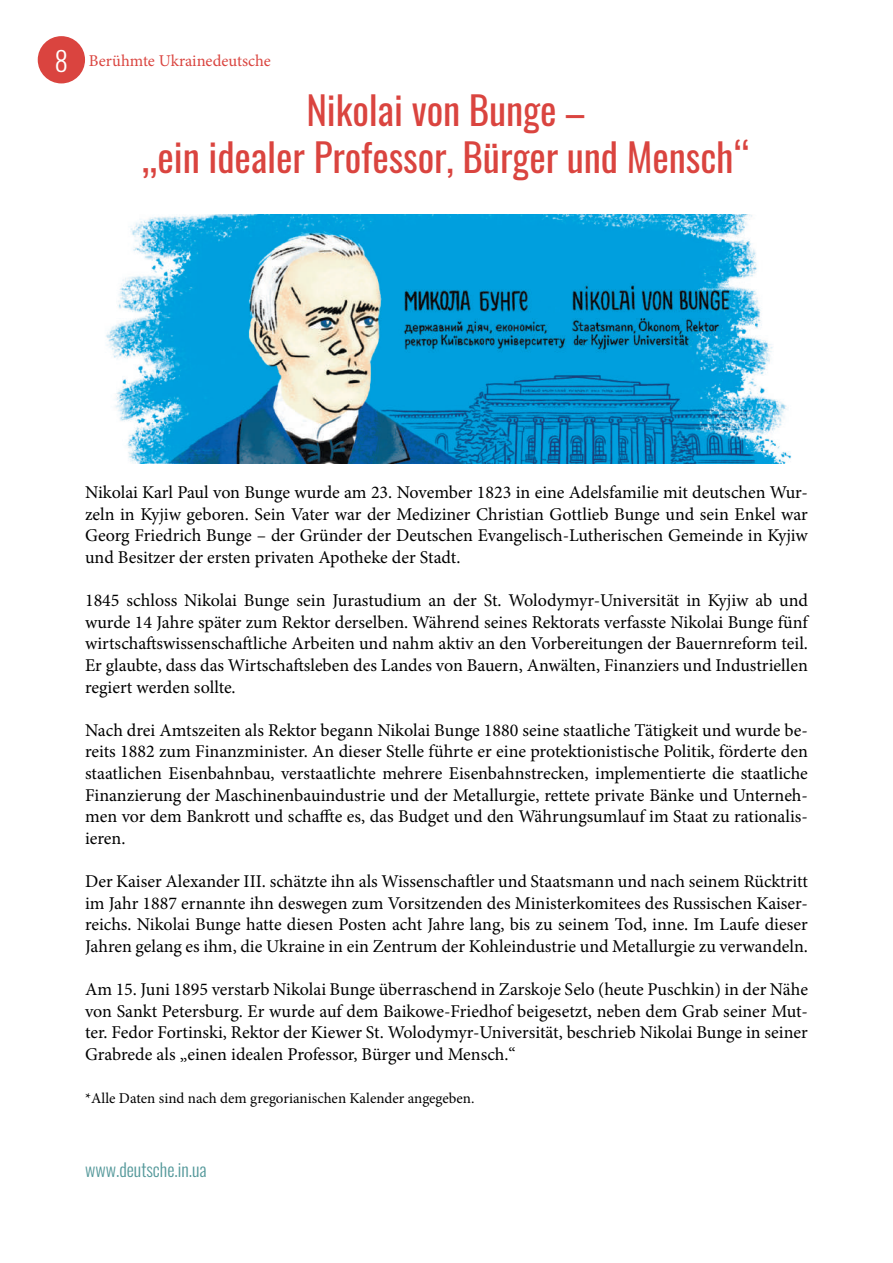
<style>
.page{position:relative;width:893px;height:1263px;background:#fff}
.page>*{position:absolute;margin:0;border:0;box-sizing:border-box;transform-origin:0 0}
.t1{font:italic 39px/46.8px "Oswald";color:#da443f;text-align:center}
.t2{font:18px/21.6px "Minion Pro";color:#000;text-align:justify}
.t3{font:300 18px "Oswald";color:#55999b}
.t4{font:16.5px "Minion Pro";color:#da443f}
.t5{font:15px "Minion Pro";color:#000}
.s1{font-family:"Oswald";font-weight:300;font-size:27px;color:#fff}
</style>
<div class="page">
<div style="left:38px;top:36px;width:47px;height:47px;background:#da443f;border-radius:50%"></div>
<img style="left:106px;top:215px;width:686px;height:248px">
<p class="t4" style="left:55px;top:49px;width:218px"><span class="s1">8</span> Berühmte Ukrainedeutsche</p>
<h1 class="t1" style="left:141px;top:87px;width:618px">Nikolai von Bunge –<br>„ein idealer Professor, Bürger und Mensch“</h1>
<p class="t2" style="left:85px;top:482px;width:724px">Nikolai Karl Paul von Bunge wurde am 23. November 1823 in eine Adelsfamilie mit deutschen Wur&shy;zeln in Kyjiw geboren. Sein Vater war der Mediziner Christian Gottlieb Bunge und sein Enkel war Georg Friedrich Bunge – der Gründer der Deutschen Evangelisch-Lutherischen Gemeinde in Kyjiw und Besitzer der ersten privaten Apotheke der Stadt.</p>
<p class="t2" style="left:85px;top:590px;width:724px">1845 schloss Nikolai Bunge sein Jurastudium an der St. Wolodymyr-Universität in Kyjiw ab und wurde 14 Jahre später zum Rektor derselben. Während seines Rektorats verfasste Nikolai Bunge fünf wirtschaftswissenschaftliche Arbeiten und nahm aktiv an den Vorbereitungen der Bauernreform teil.<br>Er glaubte, dass das Wirtschaftsleben des Landes von Bauern, Anwälten, Finanziers und Industriellen regiert werden sollte.</p>
<p class="t2" style="left:85px;top:719px;width:724px">Nach drei Amtszeiten als Rektor begann Nikolai Bunge 1880 seine staatliche Tätigkeit und wurde be&shy;reits 1882 zum Finanzminister. An dieser Stelle führte er eine protektionistische Politik, förderte den staatlichen Eisenbahnbau, verstaatlichte mehrere Eisenbahnstrecken, implementierte die staatliche Finanzierung der Maschinenbauindustrie und der Metallurgie, rettete private Bänke und Unterneh&shy;men vor dem Bankrott und schaffte es, das Budget und den Währungsumlauf im Staat zu rationalis&shy;ieren.</p>
<p class="t2" style="left:85px;top:870px;width:724px">Der Kaiser Alexander III. schätzte ihn als Wissenschaftler und Staatsmann und nach seinem Rücktritt im Jahr 1887 ernannte ihn deswegen zum Vorsitzenden des Ministerkomitees des Russischen Kaiser&shy;reichs. Nikolai Bunge hatte diesen Posten acht Jahre lang, bis zu seinem Tod, inne. Im Laufe dieser Jahren gelang es ihm, die Ukraine in ein Zentrum der Kohleindustrie und Metallurgie zu verwandeln.</p>
<p class="t2" style="left:85px;top:978px;width:724px">Am 15. Juni 1895 verstarb Nikolai Bunge überraschend in Zarskoje Selo (heute Puschkin) in der Nähe von Sankt Petersburg. Er wurde auf dem Baikowe-Friedhof beigesetzt, neben dem Grab seiner Mut&shy;ter. Fedor Fortinski, Rektor der Kiewer St. Wolodymyr-Universität, beschrieb Nikolai Bunge in seiner Grabrede als „einen idealen Professor, Bürger und Mensch.“</p>
<p class="t5" style="left:85px;top:1088px;width:391px">*Alle Daten sind nach dem gregorianischen Kalender angegeben.</p>
<p class="t3" style="left:85px;top:1158px;width:123px">www.deutsche.in.ua</p>
</div>
